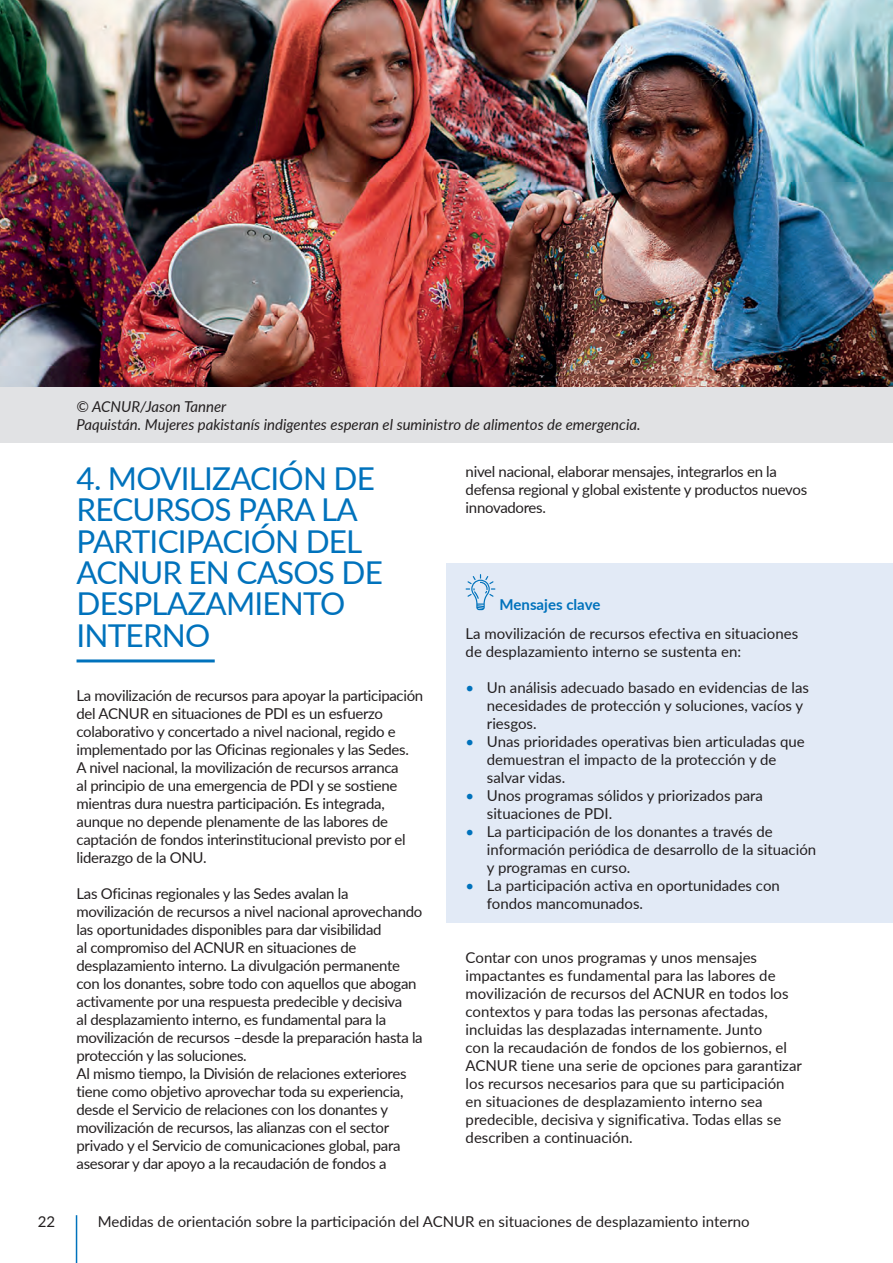
<style>
.page{position:relative;width:893px;height:1263px;background:#fff}
.page>*{position:absolute;margin:0;border:0;box-sizing:border-box;transform-origin:0 0}
.t1{font:31.5px/31.3px "Lato";letter-spacing:-.025em;color:#0072bc}
.t2{font:15px/18px "Lato";letter-spacing:-.02em;color:#231f20}
.t3{font:15px/18px "Lato";color:#231f20}
.t4{font:italic 15px/18px "Lato";color:#231f20}
.t5{font:700 15px "Lato";color:#0072bc}
.s1{color:#0072bc}
</style>
<div class="page">
<hr style="left:76px;top:1215px;width:1px;height:48px;background:#0072bc">
<div style="left:446px;top:563px;width:447px;height:360px;background:#e2eaf6"></div>
<hr style="left:77px;top:659px;width:138px;height:3px;background:#0072bc">
<svg style="left:466px;top:574px;width:29px;height:36px"></svg>
<img style="left:0;top:0;width:893px;height:387px">
<div style="left:0;top:387px;width:893px;height:55px;background:#e1e2e4"></div>
<p class="t4" style="left:77px;top:396px;width:566px">© ACNUR/Jason Tanner<br>Paquistán. Mujeres pakistanís indigentes esperan el suministro de alimentos de emergencia.</p>
<h1 class="t1" style="left:77px;top:461px;width:308px">4. MOVILIZACIÓN DE<br>RECURSOS PARA LA<br>PARTICIPACIÓN DEL<br>ACNUR EN CASOS DE<br>DESPLAZAMIENTO<br>INTERNO</h1>
<p class="t2" style="left:77px;top:686px;width:348px">La movilización de recursos para apoyar la participación del ACNUR en situaciones de PDI es un esfuerzo colaborativo y concertado a nivel nacional, regido e implementado por las Oficinas regionales y las Sedes.<br>A nivel nacional, la movilización de recursos arranca<br>al principio de una emergencia de PDI y se sostiene mientras dura nuestra participación. Es integrada, aunque no depende plenamente de las labores de captación de fondos interinstitucional previsto por el liderazgo de la ONU.</p>
<p class="t2" style="left:77px;top:884px;width:348px">Las Oficinas regionales y las Sedes avalan la movilización de recursos a nivel nacional aprovechando las oportunidades disponibles para dar visibilidad<br>al compromiso del ACNUR en situaciones de desplazamiento interno. La divulgación permanente con los donantes, sobre todo con aquellos que abogan activamente por una respuesta predecible y decisiva<br>al desplazamiento interno, es fundamental para la movilización de recursos –desde la preparación hasta la protección y las soluciones.<br>Al mismo tiempo, la División de relaciones exteriores tiene como objetivo aprovechar toda su experiencia, desde el Servicio de relaciones con los donantes y movilización de recursos, las alianzas con el sector privado y el Servicio de comunicaciones global, para asesorar y dar apoyo a la recaudación de fondos a</p>
<p class="t2" style="left:466px;top:462px;width:343px">nivel nacional, elaborar mensajes, integrarlos en la defensa regional y global existente y productos nuevos innovadores.</p>
<p class="t5" style="left:500px;top:594px;width:102px">Mensajes clave</p>
<p class="t3" style="left:466px;top:624px;width:334px">La movilización de recursos efectiva en situaciones de desplazamiento interno se sustenta en:</p>
<p class="t3" style="left:487px;top:678px;width:324px;text-indent:-21px"><span class="s1">•</span> Un análisis adecuado basado en evidencias de las necesidades de protección y soluciones, vacíos y riesgos.</p>
<p class="t3" style="left:487px;top:732px;width:319px;text-indent:-21px"><span class="s1">•</span> Unas prioridades operativas bien articuladas que demuestran el impacto de la protección y de salvar vidas.</p>
<p class="t3" style="left:487px;top:786px;width:278px;text-indent:-21px"><span class="s1">•</span> Unos programas sólidos y priorizados para situaciones de PDI.</p>
<p class="t3" style="left:487px;top:822px;width:331px;text-indent:-21px"><span class="s1">•</span> La participación de los donantes a través de información periódica de desarrollo de la situación y programas en curso.</p>
<p class="t3" style="left:487px;top:876px;width:294px;text-indent:-21px"><span class="s1">•</span> La participación activa en oportunidades con fondos mancomunados.</p>
<p class="t3" style="left:466px;top:948px;width:338px">Contar con unos programas y unos mensajes impactantes es fundamental para las labores de movilización de recursos del ACNUR en todos los contextos y para todas las personas afectadas, incluidas las desplazadas internamente. Junto<br>con la recaudación de fondos de los gobiernos, el ACNUR tiene una serie de opciones para garantizar los recursos necesarios para que su participación en situaciones de desplazamiento interno sea predecible, decisiva y significativa. Todas ellas se describen a continuación.</p>
<p class="t2" style="left:38px;top:1212px;width:19px">22</p>
<p class="t3" style="left:98px;top:1212px;width:653px">Medidas de orientación sobre la participación del ACNUR en situaciones de desplazamiento interno</p>
</div>
